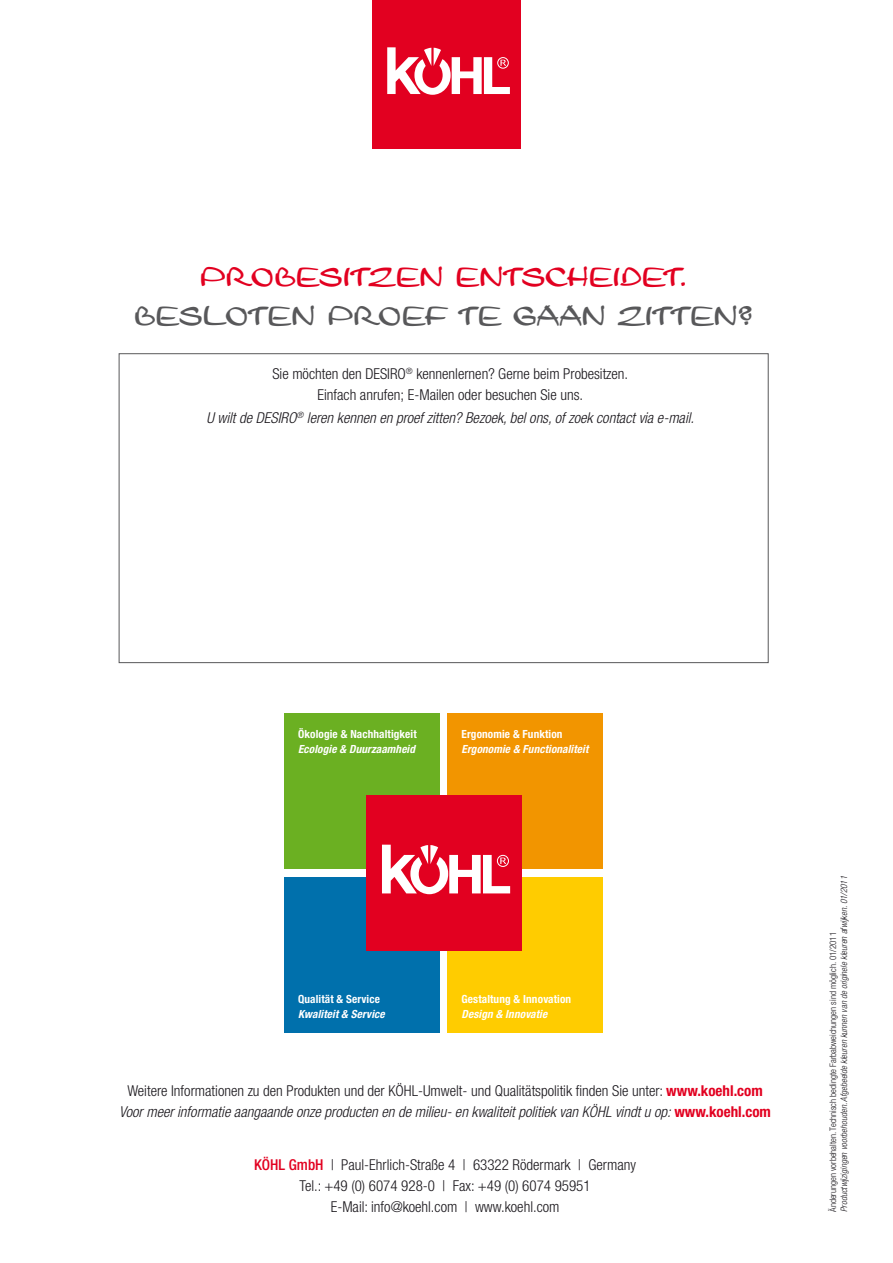
<style>
.page{position:relative;width:893px;height:1263px;background:#fff}
.page>*{position:absolute;margin:0;border:0;box-sizing:border-box;transform-origin:0 0}
.t1{font:27px "Leger DOT";letter-spacing:-.01em;color:#58585a}
.t2{font:27px "Leger DOT";letter-spacing:-.005em;color:#e20020}
.t3{font:300 condensed 15px/21px "Helvetica Neue LT";color:#1a171c;text-align:center}
.t4{font:italic 300 condensed 15px "Helvetica Neue LT";color:#1a171c}
.t5{font:italic 700 condensed 11.25px "Helvetica Neue LT";letter-spacing:.01em;color:#fff}
.t6{font:700 condensed 11.25px "Helvetica Neue LT";letter-spacing:.01em;color:#fff}
.t7{font:italic 300 condensed 9px "Helvetica Neue LT";color:#1a171c}
.t8{font:300 condensed 9px "Helvetica Neue LT";color:#1a171c}
.s1{font-weight:700;color:#e20020}
.s2{font-style:italic}
.s3{font-weight:500;color:#e20020}
</style>
<div class="page">
<div style="left:372px;top:0;width:149px;height:149px;background:#e20020"></div>
<svg style="left:387px;top:47px;width:123px;height:48px"></svg>
<div style="left:284px;top:713px;width:156px;height:156px;background:#6bb022"></div>
<div style="left:284px;top:877px;width:156px;height:155px;background:#0070ac"></div>
<div style="left:447px;top:713px;width:156px;height:156px;background:#f29500"></div>
<div style="left:447px;top:877px;width:156px;height:155px;background:#fc0"></div>
<div style="left:366px;top:795px;width:155px;height:156px;background:#e20020"></div>
<svg style="left:382px;top:845px;width:128px;height:49px"></svg>
<h1 class="t2" style="left:200px;top:258px;width:115px">PRO BESI</h1>
<h1 class="t2" style="left:351px;top:258px;width:69px">TZEN</h1>
<h1 class="t2" style="left:456px;top:258px;width:154px">ENTSCHEIDE</h1>
<h1 class="t2" style="left:664px;top:258px;width:25px">T.</h1>
<h1 class="t1" style="left:134px;top:297px;width:24px">BESLO</h1>
<h1 class="t1" style="left:249px;top:297px;width:43px">TEN</h1>
<h1 class="t1" style="left:327px;top:297px;width:25px">PROEF</h1>
<h1 class="t1" style="left:459px;top:297px;width:296px">TE GAAN ZITTEN ?</h1>
<p class="t3" style="left:272px;top:363px;width:357px">Sie möchten den DESIRO<sup>®</sup> kennenlernen? Gerne beim Probesitzen.<br>Einfach anrufen; E-Mailen oder besuchen Sie uns.</p>
<p class="t4" style="left:206px;top:409px;width:489px">U wilt de DESIRO<sup>®</sup> leren kennen en proef zitten? Bezoek, bel ons, of zoek contact via e-mail.</p>
<p class="t6" style="left:298px;top:727px;width:120px">Ökologie &amp; Nachhaltigkeit</p>
<p class="t5" style="left:298px;top:742px;width:118px">Ecologie &amp; Duurzaamheid</p>
<p class="t6" style="left:462px;top:727px;width:102px">Ergonomie &amp; Funktion</p>
<p class="t5" style="left:462px;top:742px;width:128px">Ergonomie &amp; Functionaliteit</p>
<p class="t6" style="left:298px;top:993px;width:83px">Qualität &amp; Service</p>
<p class="t5" style="left:298px;top:1008px;width:88px">Kwaliteit &amp; Service</p>
<p class="t6" style="left:462px;top:993px;width:111px">Gestaltung &amp; Innovation</p>
<p class="t5" style="left:462px;top:1008px;width:87px">Design &amp; Innovatie</p>
<p class="t3" style="left:119px;top:1080px;width:653px">Weitere Informationen zu den Produkten und der KÖHL-Umwelt- und Qualitätspolitik finden Sie unter: <span class="s1">www.koehl.com<br></span><span class="s2">Voor meer informatie aangaande onze producten en de milieu- en kwaliteit politiek van KÖHL vindt u op:</span> <span class="s1">www.koehl.com</span></p>
<p class="t3" style="left:254px;top:1154px;width:383px"><span class="s3">KÖHL GmbH</span> | Paul-Ehrlich-Straße 4 | 63322 Rödermark | Germany<br>Tel.: +49 (0) 6074 928-0 | Fax: +49 (0) 6074 95951<br>E-Mail: info@koehl.com | www.koehl.com</p>
<p class="t7" style="left:839px;top:1212px;width:337px;rotate:-90deg">Productwijzigingen voorbehouden. Afgebeelde kleuren kunnen van de originele kleuren afwijken. 01/2011</p>
<p class="t8" style="left:828px;top:1212px;width:282px;rotate:-90deg">Änderungen vorbehalten. Technisch bedingte Farbabweichungen sind möglich. 01/2011</p>
</div>
